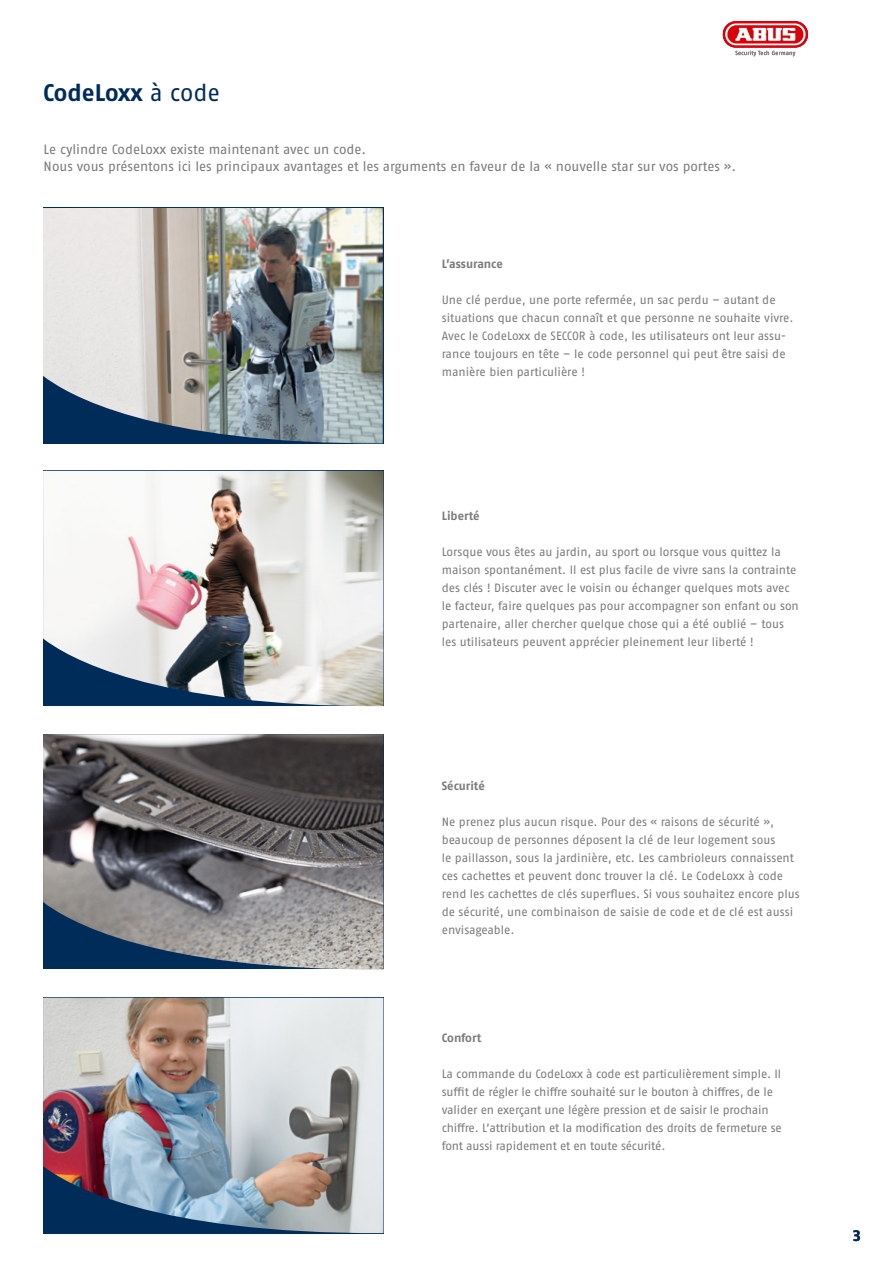
<style>
.page{position:relative;width:893px;height:1263px;background:#fff}
.page>*{position:absolute;margin:0;border:0;box-sizing:border-box;transform-origin:0 0}
.t1{font:700 24px "ABUS Fago Pro";color:#002c5a}
.t2{font:700 15px "ABUS Fago Pro";color:#002c5a}
.t3{font:13.5px/16.2px "ABUS Fago Pro";letter-spacing:-.005em;color:#7a7b7a}
.t4{font:12px/18px "ABUS Fago Pro";letter-spacing:-.005em;color:#7a7b7a}
.t5{font:700 12px "ABUS Fago Pro";color:#7a7b7a}
.s1{font-weight:400}
</style>
<div class="page">
<svg style="left:723px;top:21px;width:85px;height:27px"></svg>
<svg style="left:725px;top:23px;width:80px;height:22px"></svg>
<svg style="left:727px;top:25px;width:76px;height:19px"></svg>
<svg style="left:735px;top:28px;width:60px;height:13px"></svg>
<svg style="left:735px;top:51px;width:60px;height:5px"></svg>
<img style="left:43px;top:998px;width:340px;height:236px">
<img style="left:43px;top:734px;width:340px;height:236px">
<img style="left:43px;top:471px;width:340px;height:236px">
<img style="left:43px;top:208px;width:340px;height:236px">
<h1 class="t1" style="left:43px;top:78px;width:179px">CodeLoxx <span class="s1">à code</span></h1>
<p class="t3" style="left:44px;top:141px;width:694px">Le cylindre CodeLoxx existe maintenant avec un code.<br>Nous vous présentons ici les principaux avantages et les arguments en faveur de la « nouvelle star sur vos portes ».</p>
<p class="t5" style="left:442px;top:257px;width:62px">L’assurance</p>
<p class="t4" style="left:442px;top:291px;width:353px">Une clé perdue, une porte refermée, un sac perdu – autant de situations que chacun connaît et que personne ne souhaite vivre.<br>Avec le CodeLoxx de SECCOR à code, les utilisateurs ont leur assu&shy;rance toujours en tête – le code personnel qui peut être saisi de manière bien particulière !</p>
<p class="t5" style="left:442px;top:509px;width:39px">Liberté</p>
<p class="t4" style="left:442px;top:543px;width:359px">Lorsque vous êtes au jardin, au sport ou lorsque vous quittez la maison spontanément. Il est plus facile de vivre sans la contrainte des clés ! Discuter avec le voisin ou échanger quelques mots avec le facteur, faire quelques pas pour accompagner son enfant ou son partenaire, aller chercher quelque chose qui a été oublié – tous les utilisateurs peuvent apprécier pleinement leur liberté !</p>
<p class="t5" style="left:442px;top:779px;width:45px">Sécurité</p>
<p class="t4" style="left:442px;top:813px;width:359px">Ne prenez plus aucun risque. Pour des « raisons de sécurité », beaucoup de personnes déposent la clé de leur logement sous<br>le paillasson, sous la jardinière, etc. Les cambrioleurs connaissent ces cachettes et peuvent donc trouver la clé. Le CodeLoxx à code rend les cachettes de clés superflues. Si vous souhaitez encore plus de sécurité, une combinaison de saisie de code et de clé est aussi envisageable.</p>
<p class="t5" style="left:442px;top:1031px;width:41px">Confort</p>
<p class="t4" style="left:442px;top:1065px;width:342px">La commande du CodeLoxx à code est particulièrement simple. Il suffit de régler le chiffre souhaité sur le bouton à chiffres, de le valider en exerçant une légère pression et de saisir le prochain chiffre. L’attribution et la modification des droits de fermeture se font aussi rapidement et en toute sécurité.</p>
<p class="t2" style="left:853px;top:1226px;width:9px">3</p>
</div>
